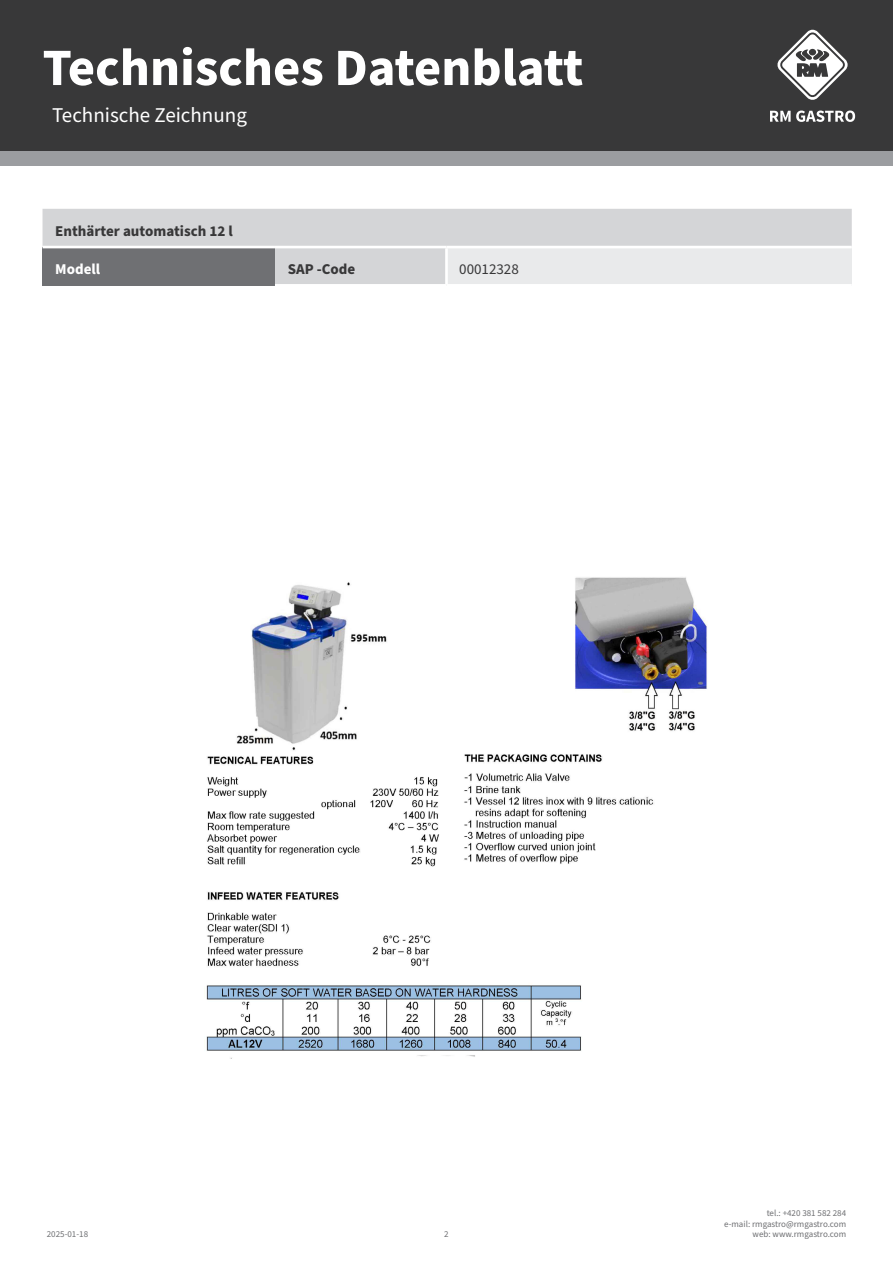
<style>
.page{position:relative;width:893px;height:1263px;background:#fff}
.page>*{position:absolute;margin:0;border:0;box-sizing:border-box;transform-origin:0 0}
.t1{font:700 52.5px "Source Sans Pro";color:#fff}
.kapitola{font:21px "Source Sans Pro";color:#fff}
.tabulka_-_text{font:700 15px "Source Sans Pro";color:#383839}
.tabulka_-_text-2{font:15px "Source Sans Pro";color:#383839}
.tabulka_-_text-3{font:700 15px "Source Sans Pro";color:#fff}
.t2{font:9px/10.8px "Source Sans Pro";color:#6f7073;text-align:right}
</style>
<div class="page">
<div style="left:0;top:0;width:893px;height:166px;background:#9b9da0"></div>
<div style="left:0;top:0;width:893px;height:151px;background:#383839"></div>
<svg style="left:777px;top:30px;width:71px;height:70px"></svg>
<svg style="left:770px;top:111px;width:85px;height:11px"></svg>
<img style="left:206px;top:577px;width:502px;height:482px">
<div style="left:43px;top:209px;width:809px;height:75px;background:#d4d5d7"></div>
<div style="left:43px;top:247px;width:232px;height:38px;background:#6f7073"></div>
<div style="left:446px;top:247px;width:406px;height:38px;background:#e9eaeb"></div>
<hr style="left:445px;top:248px;width:3px;height:36px;background:#fff">
<hr style="left:446px;top:284px;width:406px;height:3px;background:#fff">
<hr style="left:43px;top:246px;width:232px;height:2px;background:#fff">
<hr style="left:275px;top:246px;width:171px;height:2px;background:#fff">
<hr style="left:446px;top:246px;width:406px;height:2px;background:#fff">
<h1 class="t1" style="left:43px;top:32px;width:542px">Technisches Datenblatt</h1>
<p class="kapitola" style="left:52px;top:101px;width:196px">Technische Zeichnung</p>
<p class="tabulka_-_text" style="left:55px;top:220px;width:179px">Enthärter automatisch 12 l</p>
<p class="tabulka_-_text-3" style="left:55px;top:259px;width:46px">Modell</p>
<p class="tabulka_-_text" style="left:288px;top:259px;width:69px">SAP -Code</p>
<p class="tabulka_-_text-2" style="left:459px;top:259px;width:61px">00012328</p>
<p class="t2" style="left:47px;top:1229px;width:43px">2025-01-18</p>
<p class="t2" style="left:444px;top:1229px;width:6px">2</p>
<p class="t2" style="left:724px;top:1208px;width:124px">tel.: +420 381 582 284<br>e-mail: rmgastro@rmgastro.com web: www.rmgastro.com</p>
</div>
